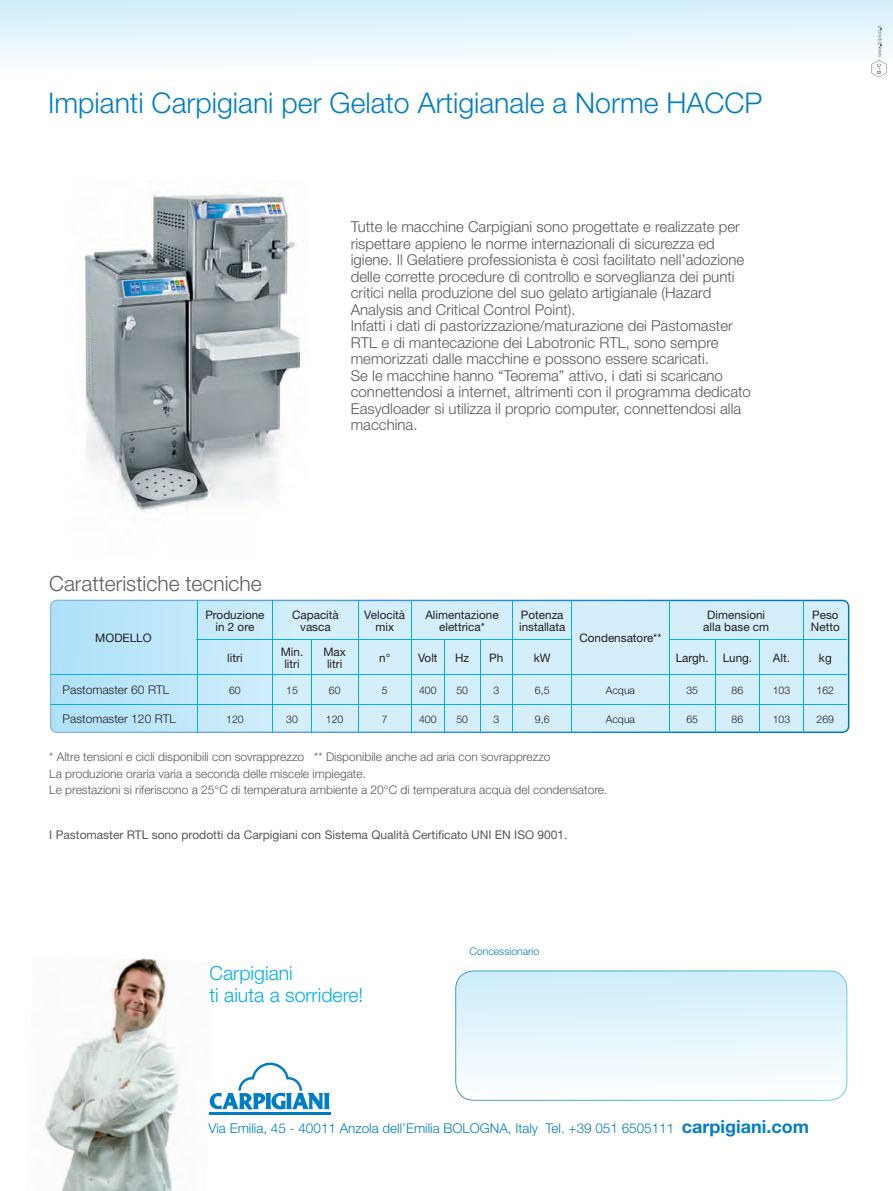
<style>
.page{position:relative;width:893px;height:1191px;background:#fff}
.page>*{position:absolute;margin:0;border:0;box-sizing:border-box;transform-origin:0 0}
.t1{font:300 28.5px "Helvetica Neue";color:#007ec5}
.t2{font:300 21px "Helvetica Neue";color:#5f5f62}
.t3{font:300 19.5px/22.5px "Helvetica Neue";color:#00aeef}
.t4{font:300 15px/16.5px "Helvetica Neue";color:#57585a}
.t5{font:300 13.5px "Helvetica Neue";color:#007ec5}
.t6{font:300 12px/16.5px "Helvetica Neue";color:#57585a}
.t7{font:12px "Helvetica Neue";color:#57585a}
.t8{font:300 12px "Helvetica Neue";color:#231f20}
.t9{font:11.7px/12px "Helvetica Neue";color:#231f20;text-align:center}
.t10{font:300 10.5px "Helvetica Neue";color:#231f20}
.t11{font:300 10.5px "Helvetica Neue";color:#007ec5}
.s1{font-weight:700;font-size:18px}
</style>
<div class="page">
<svg style="left:0;top:0;width:893px;height:78px"></svg>
<img style="left:75px;top:958px;width:86px;height:91px">
<img style="left:161px;top:970px;width:53px;height:221px">
<img style="left:44px;top:1049px;width:122px;height:99px">
<img style="left:44px;top:1143px;width:118px;height:48px">
<svg style="left:455px;top:970px;width:392px;height:130px"></svg>
<img style="left:84px;top:191px;width:217px;height:321px">
<svg style="left:871px;top:25px;width:16px;height:52px"></svg>
<svg style="left:50px;top:599px;width:799px;height:134px;background:#caeaf9"></svg>
<svg style="left:210px;top:1062px;width:120px;height:47px"></svg>
<hr style="left:209px;top:1112px;width:122px;height:2px;background:#007ec5">
<hr style="left:197px;top:600px;width:1px;height:39px;background:#00aeef">
<hr style="left:272px;top:600px;width:1px;height:39px;background:#00aeef">
<hr style="left:358px;top:600px;width:1px;height:39px;background:#00aeef">
<hr style="left:411px;top:600px;width:1px;height:39px;background:#00aeef">
<hr style="left:512px;top:600px;width:1px;height:39px;background:#00aeef">
<hr style="left:572px;top:600px;width:1px;height:39px;background:#00aeef">
<hr style="left:669px;top:600px;width:1px;height:39px;background:#00aeef">
<hr style="left:803px;top:600px;width:1px;height:39px;background:#00aeef">
<hr style="left:197px;top:639px;width:76px;height:1px;background:#00aeef">
<hr style="left:197px;top:640px;width:1px;height:34px;background:#00aeef">
<hr style="left:273px;top:639px;width:38px;height:1px;background:#00aeef">
<hr style="left:272px;top:640px;width:1px;height:34px;background:#00aeef">
<hr style="left:311px;top:639px;width:47px;height:1px;background:#00aeef">
<hr style="left:311px;top:640px;width:1px;height:34px;background:#00aeef">
<hr style="left:358px;top:639px;width:53px;height:1px;background:#00aeef">
<hr style="left:358px;top:640px;width:1px;height:34px;background:#00aeef">
<hr style="left:411px;top:639px;width:33px;height:1px;background:#00aeef">
<hr style="left:411px;top:640px;width:1px;height:34px;background:#00aeef">
<hr style="left:444px;top:639px;width:36px;height:1px;background:#00aeef">
<hr style="left:444px;top:640px;width:1px;height:34px;background:#00aeef">
<hr style="left:480px;top:639px;width:33px;height:1px;background:#00aeef">
<hr style="left:480px;top:640px;width:1px;height:34px;background:#00aeef">
<hr style="left:513px;top:639px;width:59px;height:1px;background:#00aeef">
<hr style="left:512px;top:640px;width:1px;height:34px;background:#00aeef">
<hr style="left:572px;top:640px;width:1px;height:34px;background:#00aeef">
<hr style="left:669px;top:639px;width:46px;height:1px;background:#00aeef">
<hr style="left:669px;top:640px;width:1px;height:34px;background:#00aeef">
<hr style="left:715px;top:639px;width:44px;height:1px;background:#00aeef">
<hr style="left:715px;top:640px;width:1px;height:34px;background:#00aeef">
<hr style="left:759px;top:639px;width:44px;height:1px;background:#00aeef">
<hr style="left:759px;top:640px;width:1px;height:34px;background:#00aeef">
<hr style="left:803px;top:639px;width:44px;height:1px;background:#00aeef">
<hr style="left:803px;top:640px;width:1px;height:34px;background:#00aeef">
<hr style="left:50px;top:674px;width:147px;height:1px;background:#00aeef">
<hr style="left:197px;top:674px;width:76px;height:1px;background:#00aeef">
<hr style="left:273px;top:674px;width:38px;height:1px;background:#00aeef">
<hr style="left:311px;top:674px;width:47px;height:1px;background:#00aeef">
<hr style="left:358px;top:674px;width:53px;height:1px;background:#00aeef">
<hr style="left:411px;top:674px;width:33px;height:1px;background:#00aeef">
<hr style="left:444px;top:674px;width:36px;height:1px;background:#00aeef">
<hr style="left:480px;top:674px;width:33px;height:1px;background:#00aeef">
<hr style="left:513px;top:674px;width:59px;height:1px;background:#00aeef">
<hr style="left:572px;top:674px;width:97px;height:1px;background:#00aeef">
<hr style="left:669px;top:674px;width:46px;height:1px;background:#00aeef">
<hr style="left:715px;top:674px;width:44px;height:1px;background:#00aeef">
<hr style="left:759px;top:674px;width:44px;height:1px;background:#00aeef">
<hr style="left:803px;top:674px;width:44px;height:1px;background:#00aeef">
<hr style="left:50px;top:704px;width:147px;height:1px;background:#00aeef">
<hr style="left:197px;top:704px;width:76px;height:1px;background:#00aeef">
<svg style="left:197px;top:675px;width:1px;height:58px"></svg>
<hr style="left:273px;top:704px;width:38px;height:1px;background:#00aeef">
<svg style="left:272px;top:675px;width:1px;height:58px"></svg>
<hr style="left:311px;top:704px;width:47px;height:1px;background:#00aeef">
<svg style="left:311px;top:675px;width:1px;height:58px"></svg>
<hr style="left:358px;top:704px;width:53px;height:1px;background:#00aeef">
<svg style="left:358px;top:675px;width:1px;height:58px"></svg>
<hr style="left:411px;top:704px;width:33px;height:1px;background:#00aeef">
<svg style="left:411px;top:675px;width:1px;height:58px"></svg>
<hr style="left:444px;top:704px;width:36px;height:1px;background:#00aeef">
<svg style="left:444px;top:675px;width:1px;height:58px"></svg>
<hr style="left:480px;top:704px;width:33px;height:1px;background:#00aeef">
<svg style="left:480px;top:675px;width:1px;height:58px"></svg>
<hr style="left:513px;top:704px;width:59px;height:1px;background:#00aeef">
<svg style="left:512px;top:675px;width:1px;height:58px"></svg>
<hr style="left:572px;top:704px;width:97px;height:1px;background:#00aeef">
<svg style="left:572px;top:675px;width:1px;height:58px"></svg>
<hr style="left:669px;top:704px;width:46px;height:1px;background:#00aeef">
<svg style="left:669px;top:675px;width:1px;height:58px"></svg>
<hr style="left:715px;top:704px;width:44px;height:1px;background:#00aeef">
<svg style="left:715px;top:675px;width:1px;height:58px"></svg>
<hr style="left:759px;top:704px;width:44px;height:1px;background:#00aeef">
<svg style="left:759px;top:675px;width:1px;height:58px"></svg>
<hr style="left:803px;top:704px;width:44px;height:1px;background:#00aeef">
<svg style="left:803px;top:675px;width:1px;height:58px"></svg>
<h1 class="t1" style="left:48px;top:85px;width:716px">Impianti Carpigiani per Gelato Artigianale a Norme HACCP</h1>
<h2 class="t2" style="left:49px;top:570px;width:214px">Caratteristiche tecniche</h2>
<p class="t4" style="left:351px;top:218px;width:402px">Tutte le macchine Carpigiani sono progettate e realizzate per rispettare appieno le norme internazionali di sicurezza ed igiene. Il Gelatiere professionista è così facilitato nell’adozione delle corrette procedure di controllo e sorveglianza dei punti critici nella produzione del suo gelato artigianale (Hazard Analysis and Critical Control Point).<br>Infatti i dati di pastorizzazione/maturazione dei Pastomaster RTL e di mantecazione dei Labotronic RTL, sono sempre memorizzati dalle macchine e possono essere scaricati.<br>Se le macchine hanno “Teorema” attivo, i dati si scaricano connettendosi a internet, altrimenti con il programma dedicato Easydloader si utilizza il proprio computer, connettendosi alla macchina.</p>
<p class="t9" style="left:95px;top:632px;width:58px">MODELLO</p>
<p class="t9" style="left:205px;top:608px;width:61px">Produzione in 2 ore</p>
<p class="t9" style="left:292px;top:608px;width:48px">Capacità vasca</p>
<p class="t9" style="left:364px;top:608px;width:42px">Velocità mix</p>
<p class="t9" style="left:425px;top:608px;width:75px">Alimentazione elettrica*</p>
<p class="t9" style="left:519px;top:608px;width:48px;text-align:left">Potenza installata</p>
<p class="t9" style="left:579px;top:632px;width:84px">Condensatore**</p>
<p class="t9" style="left:703px;top:608px;width:67px">Dimensioni alla base cm</p>
<p class="t9" style="left:811px;top:608px;width:30px;text-align:left">Peso<br>Netto</p>
<p class="t9" style="left:227px;top:651px;width:17px">litri</p>
<p class="t9" style="left:281px;top:645px;width:24px">Min. litri</p>
<p class="t9" style="left:323px;top:645px;width:24px">Max litri</p>
<p class="t9" style="left:379px;top:651px;width:13px">n°</p>
<p class="t9" style="left:418px;top:651px;width:21px">Volt</p>
<p class="t9" style="left:455px;top:651px;width:16px">Hz</p>
<p class="t9" style="left:489px;top:651px;width:16px">Ph</p>
<p class="t9" style="left:534px;top:651px;width:18px">kW</p>
<p class="t9" style="left:676px;top:651px;width:78px">Largh. Lung.</p>
<p class="t9" style="left:773px;top:651px;width:19px">Alt.</p>
<p class="t9" style="left:819px;top:651px;width:14px">kg</p>
<p class="t8" style="left:63px;top:683px;width:108px">Pastomaster 60 RTL</p>
<p class="t10" style="left:229px;top:683px;width:13px">60</p>
<p class="t10" style="left:286px;top:683px;width:13px">15</p>
<p class="t10" style="left:329px;top:683px;width:13px">60</p>
<p class="t10" style="left:382px;top:683px;width:7px">5</p>
<p class="t10" style="left:419px;top:683px;width:19px">400</p>
<p class="t10" style="left:456px;top:683px;width:13px">50</p>
<p class="t10" style="left:493px;top:683px;width:7px">3</p>
<p class="t10" style="left:535px;top:683px;width:16px">6,5</p>
<p class="t10" style="left:606px;top:683px;width:31px">Acqua</p>
<p class="t10" style="left:686px;top:683px;width:13px">35</p>
<p class="t10" style="left:732px;top:683px;width:13px">86</p>
<p class="t10" style="left:773px;top:683px;width:19px">103</p>
<p class="t10" style="left:817px;top:683px;width:19px">162</p>
<p class="t8" style="left:63px;top:711px;width:115px">Pastomaster 120 RTL</p>
<p class="t10" style="left:226px;top:712px;width:19px">120</p>
<p class="t10" style="left:286px;top:712px;width:13px">30</p>
<p class="t10" style="left:326px;top:712px;width:19px">120</p>
<p class="t10" style="left:382px;top:712px;width:7px">7</p>
<p class="t10" style="left:419px;top:712px;width:19px">400</p>
<p class="t10" style="left:456px;top:712px;width:13px">50</p>
<p class="t10" style="left:493px;top:712px;width:7px">3</p>
<p class="t10" style="left:535px;top:712px;width:16px">9,6</p>
<p class="t10" style="left:606px;top:712px;width:31px">Acqua</p>
<p class="t10" style="left:686px;top:712px;width:13px">65</p>
<p class="t10" style="left:732px;top:712px;width:13px">86</p>
<p class="t10" style="left:773px;top:712px;width:19px">103</p>
<p class="t10" style="left:817px;top:712px;width:19px">269</p>
<p class="t6" style="left:49px;top:748px;width:560px">* Altre tensioni e cicli disponibili con sovrapprezzo ** Disponibile anche ad aria con sovrapprezzo<br>La produzione oraria varia a seconda delle miscele impiegate.<br>Le prestazioni si riferiscono a 25°C di temperatura ambiente a 20°C di temperatura acqua del condensatore.</p>
<p class="t7" style="left:49px;top:828px;width:520px">I Pastomaster RTL sono prodotti da Carpigiani con Sistema Qualità Certificato UNI EN ISO 9001.</p>
<h3 class="t3" style="left:209px;top:961px;width:155px">Carpigiani<br>ti aiuta a sorridere!</h3>
<p class="t11" style="left:469px;top:944px;width:71px">Concessionario</p>
<p class="t5" style="left:208px;top:1120px;width:602px">Via Emilia, 45 - 40011 Anzola dell’Emilia BOLOGNA, Italy Tel. +39 051 6505111 <span class="s1">carpigiani.com</span></p>
</div>
